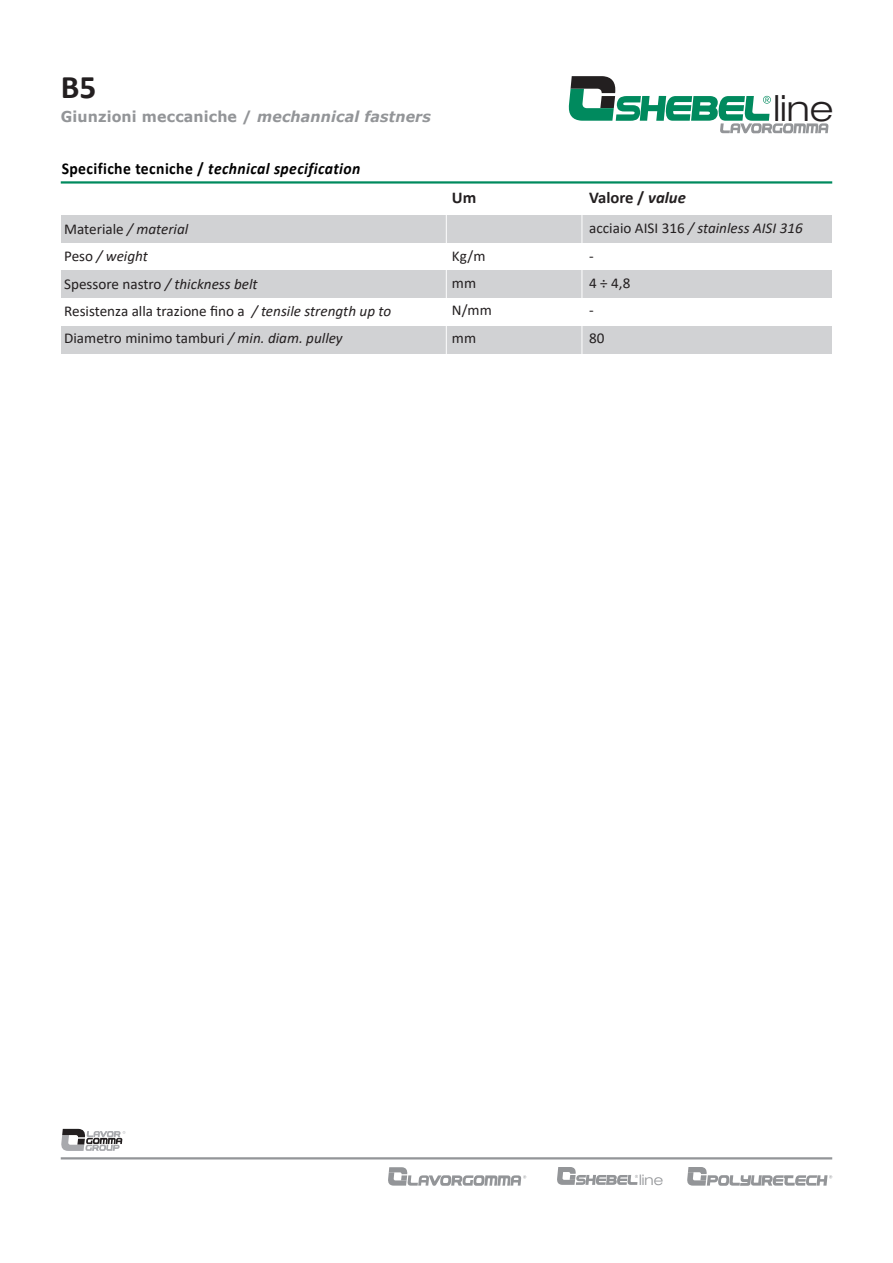
<style>
.page{position:relative;width:893px;height:1263px;background:#fff}
.page>*{position:absolute;margin:0;border:0;box-sizing:border-box;transform-origin:0 0}
.t1{font:300 expanded 36px "Helvetica Neue LT Std";color:#231f20}
.t2{font:700 33px "Calibri";color:#231f20}
.t3{font:italic 700 16.5px "Calibri";letter-spacing:.025em;color:#000;scale:.95 1}
.t4{font:700 16.5px "Calibri";color:#231f20}
.t5{font:15px "Calibri";color:#231f20}
.t6{font:italic 15px "Calibri";color:#231f20}
.t7{font:700 15px "Verdana";letter-spacing:.01em;color:#939598;scale:.95 1}
.t8{font:300 expanded 14.55px "Helvetica Neue LT Std";color:#939598}
.s1{font-style:italic}
.s2{font-style:normal}
</style>
<div class="page">
<div style="left:61px;top:215px;width:771px;height:27px;background:#d1d2d4"></div>
<div style="left:61px;top:270px;width:771px;height:28px;background:#d1d2d4"></div>
<div style="left:61px;top:326px;width:771px;height:28px;background:#d1d2d4"></div>
<hr style="left:582px;top:210px;width:1px;height:157px;background:#fff">
<hr style="left:446px;top:210px;width:1px;height:157px;background:#fff">
<svg style="left:568px;top:76px;width:260px;height:57px"></svg>
<hr style="left:61px;top:1157px;width:771px;height:2px;background:#939598">
<svg style="left:61px;top:1129px;width:64px;height:22px"></svg>
<svg style="left:388px;top:1167px;width:138px;height:19px"></svg>
<svg style="left:557px;top:1167px;width:81px;height:18px"></svg>
<svg style="left:687px;top:1167px;width:145px;height:19px"></svg>
<hr style="left:61px;top:181px;width:771px;height:3px;background:#008a5e">
<p class="t2" style="left:61px;top:63px;width:37px">B5</p>
<p class="t7" style="left:61px;top:106px;width:391px">Giunzioni meccaniche / <span class="s1">mechannical fastners</span></p>
<p class="t3" style="left:62px;top:157px;width:316px"><span class="s2">Specifiche tecniche /</span> technical specification</p>
<p class="t5" style="left:64px;top:219px;width:126px">Materiale <span class="s1">/ material</span></p>
<p class="t6" style="left:64px;top:246px;width:85px"><span class="s2">Peso</span> / weight</p>
<p class="t5" style="left:64px;top:273px;width:195px">Spessore nastro <span class="s1">/ thickness belt</span></p>
<p class="t5" style="left:64px;top:301px;width:329px">Resistenza alla trazione fino a <span class="s1">/ tensile strength up to</span></p>
<p class="t5" style="left:64px;top:328px;width:280px">Diametro minimo tamburi <span class="s1">/ min. diam. pulley</span></p>
<p class="t4" style="left:452px;top:186px;width:26px">Um</p>
<p class="t4" style="left:589px;top:186px;width:98px">Valore / <span class="s1">value</span></p>
<p class="t1" style="left:774px;top:87px;width:61px">line</p>
<p class="t5" style="left:452px;top:245px;width:35px">Kg/m</p>
<p class="t5" style="left:452px;top:273px;width:26px">mm</p>
<p class="t5" style="left:452px;top:300px;width:41px">N/mm</p>
<p class="t5" style="left:452px;top:327px;width:26px">mm</p>
<p class="t6" style="left:589px;top:218px;width:215px"><span class="s2">acciaio AISI 316</span> / stainless AISI 316</p>
<p class="t5" style="left:589px;top:245px;width:6px">-</p>
<p class="t5" style="left:589px;top:272px;width:43px">4 ÷ 4,8</p>
<p class="t5" style="left:589px;top:300px;width:6px">-</p>
<p class="t5" style="left:589px;top:327px;width:17px">80</p>
<p class="t8" style="left:639px;top:1171px;width:25px">line</p>
</div>
